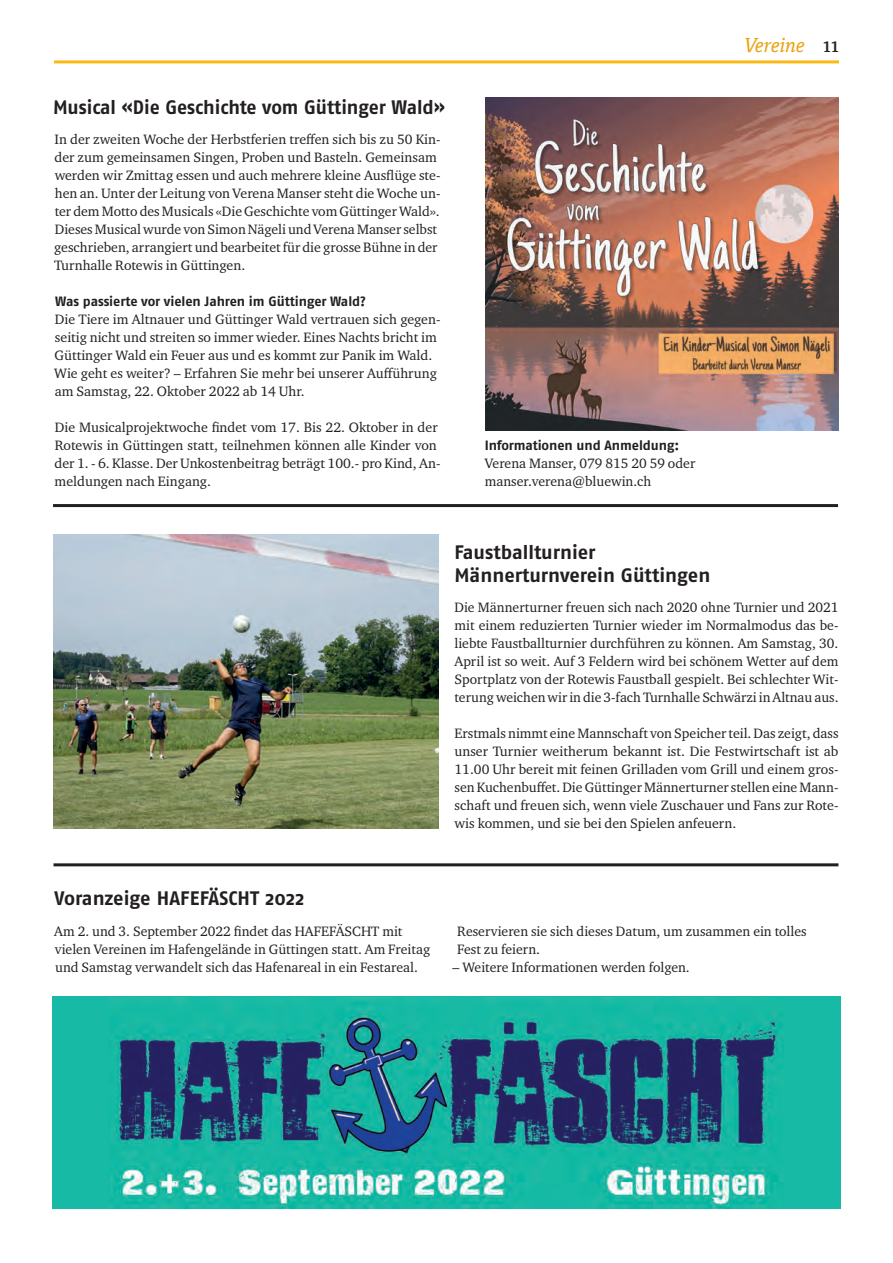
<style>
.page{position:relative;width:893px;height:1263px;background:#fff}
.page>*{position:absolute;margin:0;border:0;box-sizing:border-box;transform-origin:0 0}
.t1{font:700 19.5px/22.5px "Fago OT";letter-spacing:-.005em;color:#231f20}
.t2{font:italic 19.5px "Cordale";letter-spacing:-.01em;color:#eaa315}
.t3{font:13.95px/18px "Charter ITC Pro";color:#231f20}
.t4{font:700 13.5px "Fago OT";letter-spacing:-.005em;color:#231f20}
.s1{font-weight:700;font-style:normal;font-size:15px;color:#231f20}
</style>
<div class="page">
<hr style="left:54px;top:60px;width:785px;height:3px;background:#fcb814">
<hr style="left:53px;top:504px;width:785px;height:3px;background:#231f20">
<img style="left:53px;top:534px;width:385px;height:294px">
<img style="left:485px;top:97px;width:354px;height:334px">
<hr style="left:53px;top:863px;width:785px;height:3px;background:#231f20">
<div style="left:52px;top:996px;width:788px;height:213px;background:#17baa4"></div>
<img style="left:108px;top:998px;width:676px;height:211px">
<h1 class="t1" style="left:53px;top:96px;width:393px">Musical «Die Geschichte vom Güttinger Wald»</h1>
<p class="t3" style="left:54px;top:130px;width:388px">In der zweiten Woche der Herbstferien treffen sich bis zu 50 Kin&shy;der zum gemeinsamen Singen, Proben und Basteln. Gemeinsam werden wir Zmittag essen und auch mehrere kleine Ausflüge ste&shy;hen an. Unter der Leitung von Verena Manser steht die Woche un&shy;ter dem Motto des Musicals «Die Geschichte vom Güttinger Wald».<br>Dieses Musical wurde von Simon Nägeli und Verena Manser selbst geschrieben, arrangiert und bearbeitet für die grosse Bühne in der Turnhalle Rotewis in Güttingen.</p>
<p class="t4" style="left:55px;top:293px;width:312px">Was passierte vor vielen Jahren im Güttinger Wald?</p>
<p class="t3" style="left:54px;top:310px;width:388px">Die Tiere im Altnauer und Güttinger Wald vertrauen sich gegen&shy;seitig nicht und streiten so immer wieder. Eines Nachts bricht im Güttinger Wald ein Feuer aus und es kommt zur Panik im Wald.<br>Wie geht es weiter? – Erfahren Sie mehr bei unserer Aufführung am Samstag, 22. Oktober 2022 ab 14 Uhr.</p>
<p class="t3" style="left:55px;top:418px;width:387px">Die Musicalprojektwoche findet vom 17. Bis 22. Oktober in der Rotewis in Güttingen statt, teilnehmen können alle Kinder von der 1. - 6. Klasse. Der Unkostenbeitrag beträgt 100.- pro Kind, An&shy;meldungen nach Eingang.</p>
<p class="t4" style="left:485px;top:437px;width:196px">Informationen und Anmeldung:</p>
<p class="t3" style="left:485px;top:454px;width:212px">Verena Manser, 079 815 20 59 oder manser.verena@bluewin.ch</p>
<h1 class="t2" style="left:743px;top:34px;width:97px">Vereine <span class="s1">11</span></h1>
<h1 class="t1" style="left:454px;top:541px;width:257px">Faustballturnier<br>Männerturnverein Güttingen</h1>
<p class="t3" style="left:454px;top:598px;width:385px;text-align:justify">Die Männerturner freuen sich nach 2020 ohne Turnier und 2021 mit einem reduzierten Turnier wieder im Normalmodus das be&shy;liebte Faustballturnier durchführen zu können. Am Samstag, 30.<br>April ist so weit. Auf 3 Feldern wird bei schönem Wetter auf dem Sportplatz von der Rotewis Faustball gespielt. Bei schlechter Wit&shy;terung weichen wir in die 3-fach Turnhalle Schwärzi in Altnau aus.</p>
<p class="t3" style="left:454px;top:724px;width:386px;text-align:justify">Erstmals nimmt eine Mannschaft von Speicher teil. Das zeigt, dass unser Turnier weitherum bekannt ist. Die Festwirtschaft ist ab 11.00 Uhr bereit mit feinen Grilladen vom Grill und einem gros&shy;sen Kuchenbuffet. Die Güttinger Männerturner stellen eine Mann&shy;schaft und freuen sich, wenn viele Zuschauer und Fans zur Rote&shy;wis kommen, und sie bei den Spielen anfeuern.</p>
<h1 class="t1" style="left:55px;top:886px;width:251px">Voranzeige HAFEFÄSCHT 2022</h1>
<p class="t3" style="left:54px;top:922px;width:377px">Am 2. und 3. September 2022 findet das HAFEFÄSCHT mit vielen Vereinen im Hafengelände in Güttingen statt. Am Freitag und Samstag verwandelt sich das Hafenareal in ein Festareal.</p>
<p class="t3" style="left:457px;top:922px;width:351px">Reservieren sie sich dieses Datum, um zusammen ein tolles<br>Fest zu feiern.</p>
<p class="t3" style="left:453px;top:958px;width:239px">– Weitere Informationen werden folgen.</p>
</div>
